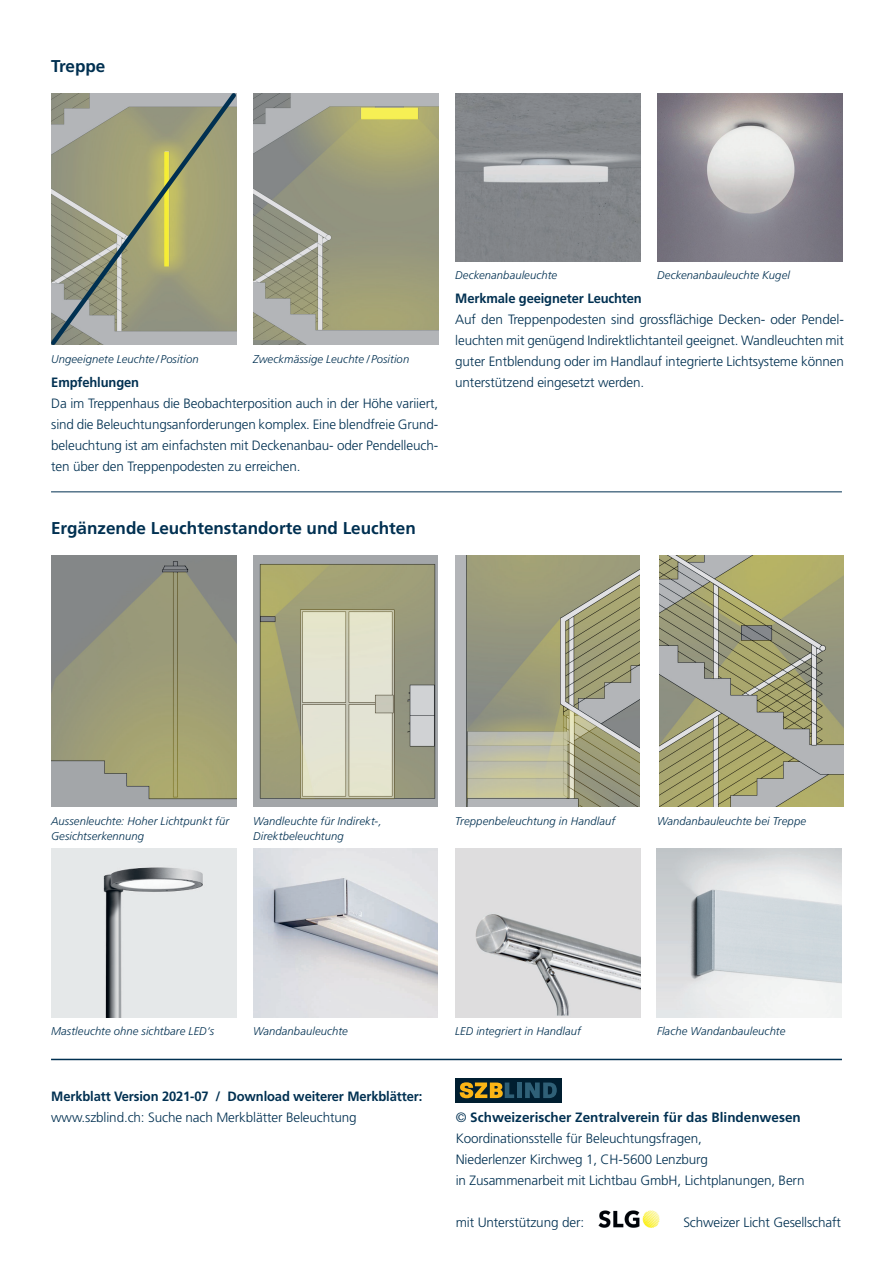
<style>
.page{position:relative;width:893px;height:1263px;background:#fff}
.page>*{position:absolute;margin:0;border:0;box-sizing:border-box;transform-origin:0 0}
.t1{font:700 17.1px "Frutiger LT Std";color:#003051}
.t2{font:300 13.5px/21px "Frutiger LT Std";letter-spacing:-.01em;color:#003051;text-align:justify}
.t3{font:700 13.5px/21px "Frutiger LT Std";letter-spacing:-.01em;color:#003051;scale:.96 1}
.t4{font:700 13.5px "Frutiger LT Std";letter-spacing:-.01em;color:#003051}
.t5{font:italic 300 11.25px/15px "Frutiger LT Std";letter-spacing:.01em;color:#003051}
.s1{font-weight:300}
</style>
<div class="page">
<hr style="left:51px;top:1059px;width:791px;height:1px;background:#003051">
<hr style="left:51px;top:492px;width:791px;height:1px;background:#003051">
<svg style="left:51px;top:93px;width:186px;height:252px;background:#9e9f81"></svg>
<img style="left:253px;top:93px;width:185px;height:252px">
<img style="left:455px;top:93px;width:185px;height:168px">
<img style="left:657px;top:94px;width:185px;height:167px">
<img style="left:51px;top:555px;width:185px;height:252px">
<img style="left:253px;top:555px;width:185px;height:252px">
<img style="left:455px;top:556px;width:185px;height:251px">
<img style="left:659px;top:556px;width:185px;height:251px">
<img style="left:51px;top:849px;width:185px;height:168px">
<img style="left:253px;top:849px;width:185px;height:168px">
<img style="left:455px;top:849px;width:185px;height:168px">
<img style="left:657px;top:849px;width:185px;height:168px">
<div style="left:455px;top:1078px;width:106px;height:25px;background:#001e30"></div>
<svg style="left:460px;top:1082px;width:54px;height:16px"></svg>
<div style="left:517px;top:1082px;width:5px;height:16px;background:#2f6077"></div>
<svg style="left:525px;top:1082px;width:32px;height:16px"></svg>
<img style="left:598px;top:1210px;width:62px;height:18px">
<h2 class="t1" style="left:51px;top:56px;width:56px">Treppe</h2>
<p class="t5" style="left:51px;top:352px;width:149px">Ungeeignete Leuchte/Position</p>
<p class="t5" style="left:253px;top:352px;width:158px">Zweckmässige Leuchte /Position</p>
<h3 class="t3" style="left:51px;top:372px;width:93px">Empfehlungen</h3>
<p class="t2" style="left:51px;top:393px;width:388px">Da im Treppenhaus die Beobachterposition auch in der Höhe variiert, sind die Beleuchtungsanforderungen komplex. Eine blendfreie Grund&shy;beleuchtung ist am einfachsten mit Deckenanbau- oder Pendelleuch&shy;ten über den Treppenpodesten zu erreichen.</p>
<p class="t5" style="left:455px;top:268px;width:104px">Deckenanbauleuchte</p>
<p class="t5" style="left:657px;top:268px;width:134px">Deckenanbauleuchte Kugel</p>
<h3 class="t3" style="left:455px;top:288px;width:196px">Merkmale geeigneter Leuchten</h3>
<p class="t2" style="left:455px;top:309px;width:390px">Auf den Treppenpodesten sind grossflächige Decken- oder Pendel&shy;leuchten mit genügend Indirektlichtanteil geeignet. Wandleuchten mit guter Entblendung oder im Handlauf integrierte Lichtsysteme können unterstützend eingesetzt werden.</p>
<h2 class="t1" style="left:51px;top:518px;width:366px">Ergänzende Leuchtenstandorte und Leuchten</h2>
<p class="t5" style="left:51px;top:814px;width:180px">Aussenleuchte: Hoher Lichtpunkt für<br>Gesichtserkennung</p>
<p class="t5" style="left:253px;top:814px;width:130px">Wandleuchte für Indirekt-,<br>Direktbeleuchtung</p>
<p class="t5" style="left:455px;top:814px;width:162px">Treppenbeleuchtung in Handlauf</p>
<p class="t5" style="left:657px;top:814px;width:151px">Wandanbauleuchte bei Treppe</p>
<p class="t5" style="left:51px;top:1024px;width:165px">Mastleuchte ohne sichtbare LED‘s</p>
<p class="t5" style="left:253px;top:1024px;width:96px">Wandanbauleuchte</p>
<p class="t5" style="left:455px;top:1024px;width:127px">LED integriert in Handlauf</p>
<p class="t5" style="left:657px;top:1024px;width:130px">Flache Wandanbauleuchte</p>
<p class="t3" style="left:51px;top:1086px;width:388px">Merkblatt Version 2021-07 / Download weiterer Merkblätter: <span class="s1">www.szblind.ch: Suche nach Merkblätter Beleuchtung</span></p>
<p class="t4" style="left:456px;top:1109px;width:347px"><span class="s1">©</span> Schweizerischer Zentralverein für das Blindenwesen</p>
<p class="t2" style="left:456px;top:1128px;width:350px;text-align:left">Koordinationsstelle für Beleuchtungsfragen,<br>Niederlenzer Kirchweg 1, CH-5600 Lenzburg<br>in Zusammenarbeit mit Lichtbau GmbH, Lichtplanungen, Bern</p>
<p class="t2" style="left:456px;top:1212px;width:130px">mit Unterstützung der:</p>
<p class="t2" style="left:683px;top:1212px;width:159px">Schweizer Licht Gesellschaft</p>
</div>
